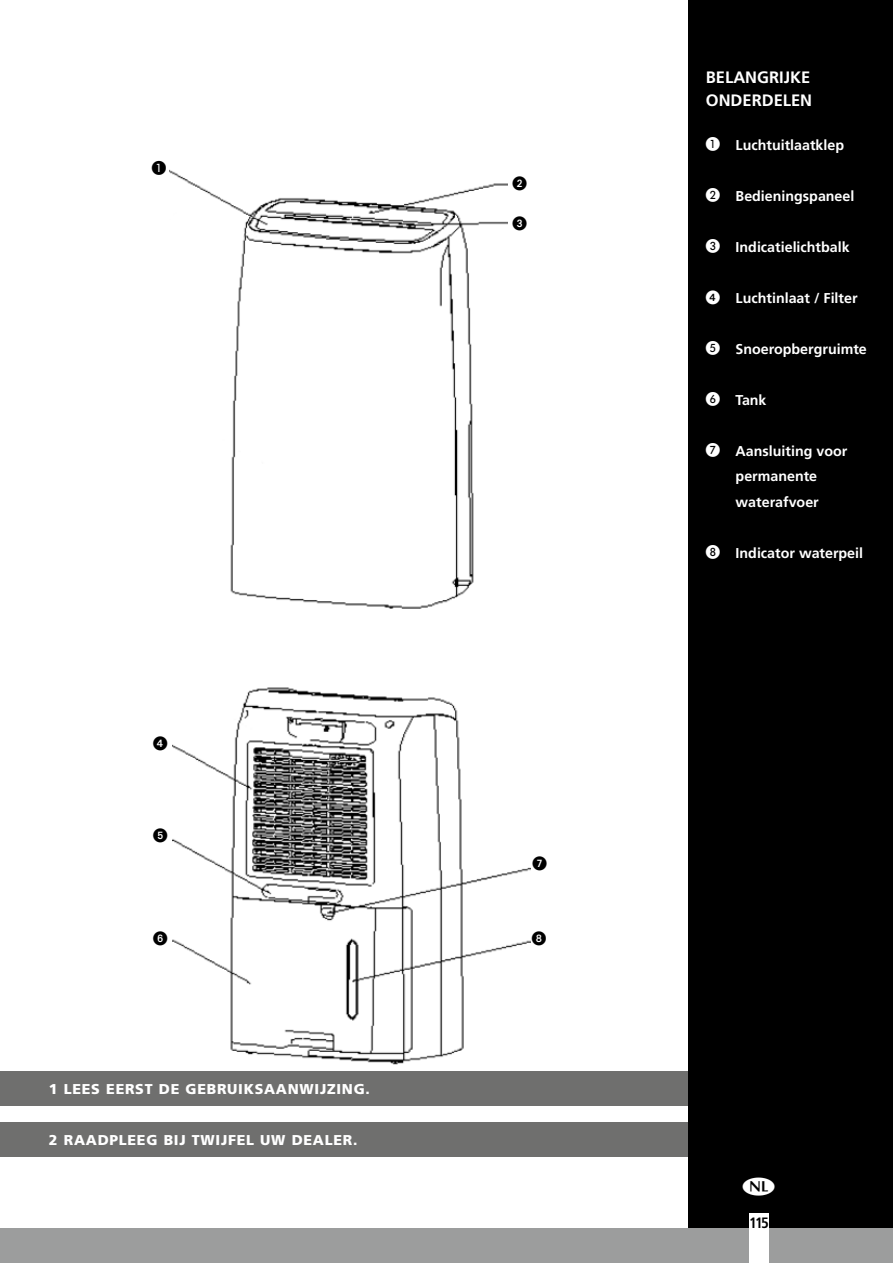
<style>
.page{position:relative;width:893px;height:1263px;background:#fff}
.page>*{position:absolute;margin:0;border:0;box-sizing:border-box;transform-origin:0 0}
.t1{font:700 16.5px/22.5px "Frutiger LT Com";color:#fff}
.t2{font:700 condensed 15px "Frutiger LT Std";color:#000}
.t3{font:14.4px "European Pi One";color:#000}
.t4{font:700 14.25px/25.5px "Frutiger LT Com";color:#fff}
.t5{font:900 14.25px "Frutiger LT Std";letter-spacing:.05em;color:#fff}
.t6{font:14.25px "European Pi One";color:#fff}
</style>
<div class="page">
<div style="left:0;top:1071px;width:893px;height:35px;background:#6f6f6e"></div>
<div style="left:0;top:1123px;width:893px;height:34px;background:#6f6f6e"></div>
<div style="left:689px;top:0;width:204px;height:1263px;background:#000"></div>
<img style="left:169px;top:169px;width:338px;height:440px">
<img style="left:173px;top:687px;width:357px;height:378px">
<div style="left:0;top:1229px;width:893px;height:34px;background:#9c9d9d"></div>
<div style="left:749px;top:1213px;width:20px;height:50px;background:#fff"></div>
<p class="t3" style="left:152px;top:161px;width:16px">A</p>
<p class="t3" style="left:513px;top:175px;width:16px">2</p>
<p class="t3" style="left:513px;top:216px;width:16px">3</p>
<p class="t3" style="left:153px;top:735px;width:16px">4</p>
<p class="t3" style="left:153px;top:828px;width:16px">5</p>
<p class="t3" style="left:153px;top:930px;width:16px">6</p>
<p class="t5" style="left:49px;top:1080px;width:322px">1 LEES EERST DE GEBRUIKSAANWIJZING.</p>
<p class="t5" style="left:49px;top:1131px;width:310px">2 RAADPLEEG BIJ TWIJFEL UW DEALER.</p>
<p class="t3" style="left:533px;top:856px;width:16px">7</p>
<p class="t3" style="left:532px;top:930px;width:16px">8</p>
<p class="t1" style="left:706px;top:67px;width:108px">BELANGRIJKE<br>ONDERDELEN</p>
<p class="t6" style="left:706px;top:137px;width:16px">A</p>
<p class="t6" style="left:706px;top:188px;width:16px">B</p>
<p class="t6" style="left:706px;top:239px;width:16px">C</p>
<p class="t6" style="left:706px;top:290px;width:16px">4</p>
<p class="t6" style="left:706px;top:341px;width:16px">E</p>
<p class="t6" style="left:706px;top:392px;width:16px">F</p>
<p class="t6" style="left:706px;top:443px;width:16px">G</p>
<p class="t6" style="left:706px;top:545px;width:16px">H</p>
<p class="t4" style="left:736px;top:132px;width:110px">Luchtuitlaatklep</p>
<p class="t4" style="left:736px;top:183px;width:120px">Bedieningspaneel</p>
<p class="t4" style="left:736px;top:234px;width:116px">Indicatielichtbalk</p>
<p class="t4" style="left:736px;top:285px;width:123px">Luchtinlaat / Filter</p>
<p class="t4" style="left:736px;top:336px;width:133px">Snoeropbergruimte</p>
<p class="t4" style="left:736px;top:387px;width:32px">Tank</p>
<p class="t4" style="left:736px;top:438px;width:113px">Aansluiting voor permanente waterafvoer</p>
<p class="t4" style="left:736px;top:540px;width:129px">Indicator waterpeil</p>
<p class="t2" style="left:749px;top:1214px;width:21px">115</p>
</div>
